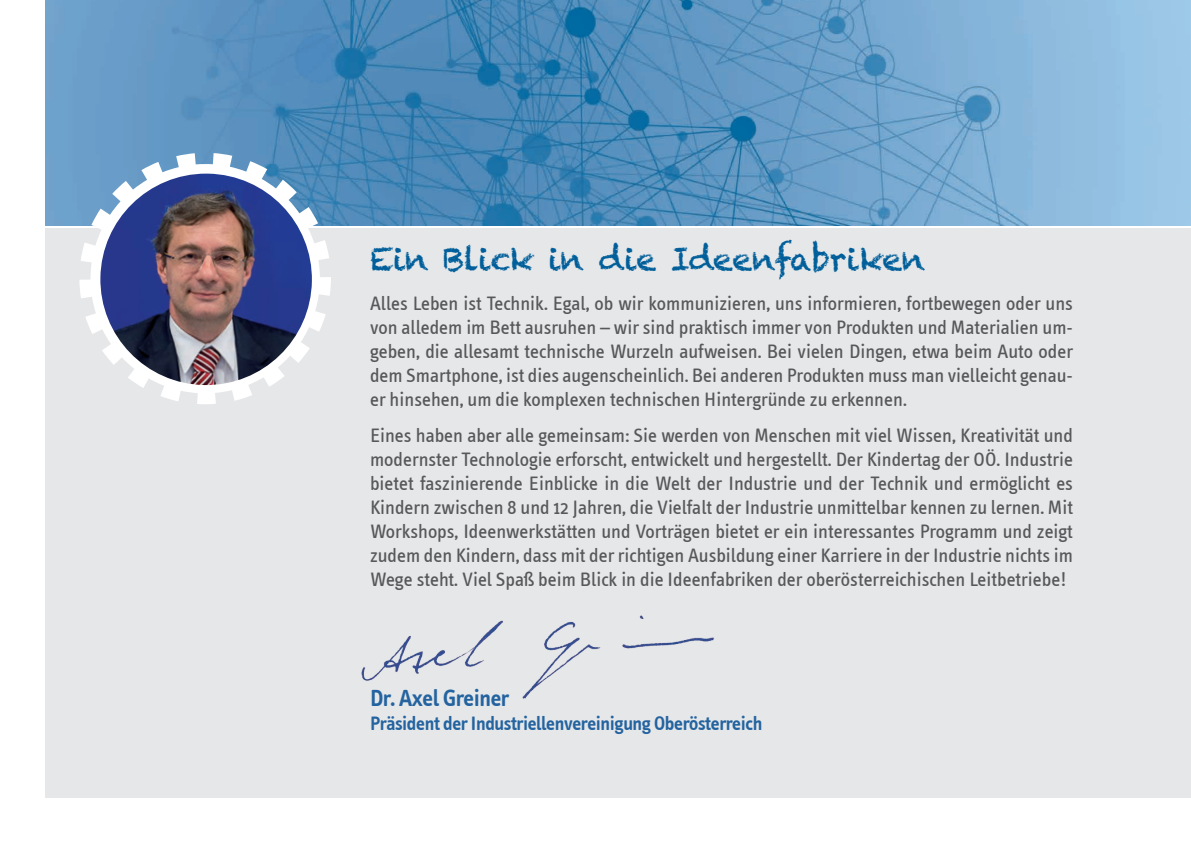
<style>
.page{position:relative;width:1191px;height:842px;background:#fff}
.page>*{position:absolute;margin:0;border:0;box-sizing:border-box;transform-origin:0 0}
.t1{font:32px "Chalkduster";letter-spacing:-.02em;color:#005f9a}
.t2{font:700 24px "IV Font Semi";letter-spacing:-.02em;color:#23639f}
.t3{font:20px/24px "IV Font";color:#57585a;text-align:justify}
.t4{font:700 20px "IV Font Semi";letter-spacing:-.02em;color:#23639f}
</style>
<div class="page">
<div style="left:45px;top:229px;width:1146px;height:569px;background:#e6e7e9"></div>
<img style="left:45px;top:0;width:1146px;height:225px">
<svg style="left:79px;top:153px;width:252px;height:251px"></svg>
<img style="left:99px;top:174px;width:214px;height:212px">
<img style="left:361px;top:615px;width:353px;height:84px">
<h1 class="t1" style="left:370px;top:240px;width:557px">Ein Blick in die Ideenfabriken</h1>
<p class="t3" style="left:370px;top:291px;width:704px">Alles Leben ist Technik. Egal, ob wir kommunizieren, uns informieren, fortbewegen oder uns von alledem im Bett ausruhen – wir sind praktisch immer von Produkten und Materialien um&shy;geben, die allesamt technische Wurzeln aufweisen. Bei vielen Dingen, etwa beim Auto oder dem Smartphone, ist dies augenscheinlich. Bei anderen Produkten muss man vielleicht genau&shy;er hinsehen, um die komplexen technischen Hintergründe zu erkennen.</p>
<p class="t3" style="left:370px;top:423px;width:704px">Eines haben aber alle gemeinsam: Sie werden von Menschen mit viel Wissen, Kreativität und modernster Technologie erforscht, entwickelt und hergestellt. Der Kindertag der OÖ. Industrie bietet faszinierende Einblicke in die Welt der Industrie und der Technik und ermöglicht es Kindern zwischen 8 und 12 Jahren, die Vielfalt der Industrie unmittelbar kennen zu lernen. Mit Workshops, Ideenwerkstätten und Vorträgen bietet er ein interessantes Programm und zeigt zudem den Kindern, dass mit der richtigen Ausbildung einer Karriere in der Industrie nichts im Wege steht. Viel Spaß beim Blick in die Ideenfabriken der oberösterreichischen Leitbetriebe!</p>
<p class="t2" style="left:370px;top:683px;width:141px">Dr. Axel Greiner</p>
<p class="t4" style="left:370px;top:711px;width:394px">Präsident der Industriellenvereinigung Oberösterreich</p>
</div>
